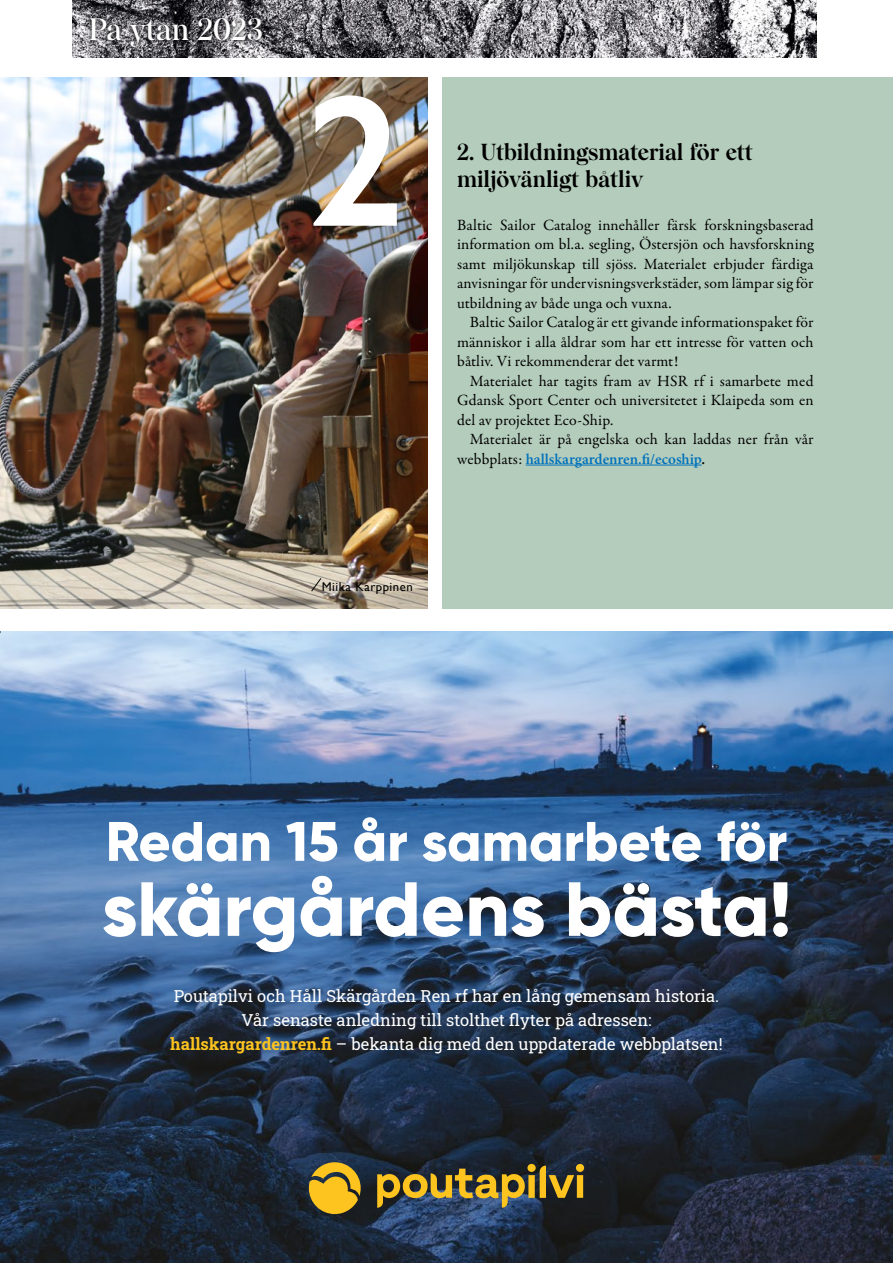
<style>
.page{position:relative;width:893px;height:1263px;background:#fff}
.page>*{position:absolute;margin:0;border:0;box-sizing:border-box;transform-origin:0 0}
.t1{font:600 188.7px "Gill Sans";color:#fff}
.t2{font:800 76.5px "Gilroy";letter-spacing:-.005em;color:#fff}
.t3{font:800 55.5px "Gilroy";color:#fff}
.t4{font:600 30px "Wulkan Display";color:#fff}
.t5{font:700 22.5px "Wulkan Display";color:#000}
.t6{font:16.5px/24px "Roboto Slab";color:#fff;text-align:center}
.t7{font:15.75px/19.5px "Garamond Premr Pro";letter-spacing:.01em;color:#000;text-align:justify}
.t8{font:600 15px "Minion Pro";color:#0072bb}
.t9{font:12.75px "Gill Sans";letter-spacing:.04em;color:#000}
.s1{font-family:"Garamond Premr Pro";font-weight:400;font-size:15.75px;color:#000}
.s2{color:#000}
.s3{font-weight:700;color:#fdc41f}
</style>
<div class="page">
<img style="left:0;top:78px;width:428px;height:531px">
<div style="left:443px;top:77px;width:450px;height:532px;background:#b4ccbc"></div>
<hr style="left:526px;top:465px;width:176px;height:1px;background:#0072bb">
<svg style="left:311px;top:577px;width:11px;height:15px"></svg>
<img style="left:73px;top:0;width:743px;height:58px">
<svg style="left:86px;top:14px;width:180px;height:38px"></svg>
<img style="left:0;top:631px;width:893px;height:632px">
<svg style="left:309px;top:1162px;width:52px;height:52px"></svg>
<svg style="left:377px;top:1165px;width:206px;height:43px"></svg>
<h3 class="t4" style="left:89px;top:12px;width:175px">På ytan 2023</h3>
<h1 class="t1" style="left:306px;top:48px;width:101px">2</h1>
<h3 class="t5" style="left:457px;top:138px;width:297px">2. Utbildningsmaterial för ett</h3>
<h3 class="t5" style="left:457px;top:165px;width:188px">miljövänligt båtliv</h3>
<p class="t7" style="left:457px;top:215px;width:358px">Baltic Sailor Catalog innehåller färsk forskningsbaserad information om bl.a. segling, Östersjön och havsforskning samt miljökunskap till sjöss. Materialet erbjuder färdiga anvisningar för undervisningsverkstäder, som lämpar sig för utbildning av både unga och vuxna.</p>
<p class="t7" style="left:457px;top:313px;width:358px;text-indent:13px">Baltic Sailor Catalog är ett givande informationspaket för människor i alla åldrar som har ett intresse för vatten och båtliv. Vi rekommenderar det varmt!</p>
<p class="t7" style="left:457px;top:371px;width:358px;text-indent:13px">Materialet har tagits fram av HSR rf i samarbete med Gdansk Sport Center och universitetet i Klaipeda som en del av projektet Eco-Ship.</p>
<p class="t7" style="left:470px;top:430px;width:345px">Materialet är på engelska och kan laddas ner från vår</p>
<p class="t8" style="left:457px;top:448px;width:250px"><span class="s1">webbplats:</span> hallskargardenren.fi/ecoship<span class="s2">.</span></p>
<p class="t9" style="left:322px;top:579px;width:93px">Miika Karppinen</p>
<h3 class="t3" style="left:106px;top:806px;width:683px">Redan 15 år samarbete för</h3>
<h2 class="t2" style="left:102px;top:861px;width:691px">skärgårdens bästa!</h2>
<p class="t6" style="left:170px;top:983px;width:554px">Poutapilvi och Håll Skärgården Ren rf har en lång gemensam historia.<br>Vår senaste anledning till stolthet flyter på adressen: <span class="s3">hallskargardenren.fi</span> – bekanta dig med den uppdaterade webbplatsen!</p>
</div>
